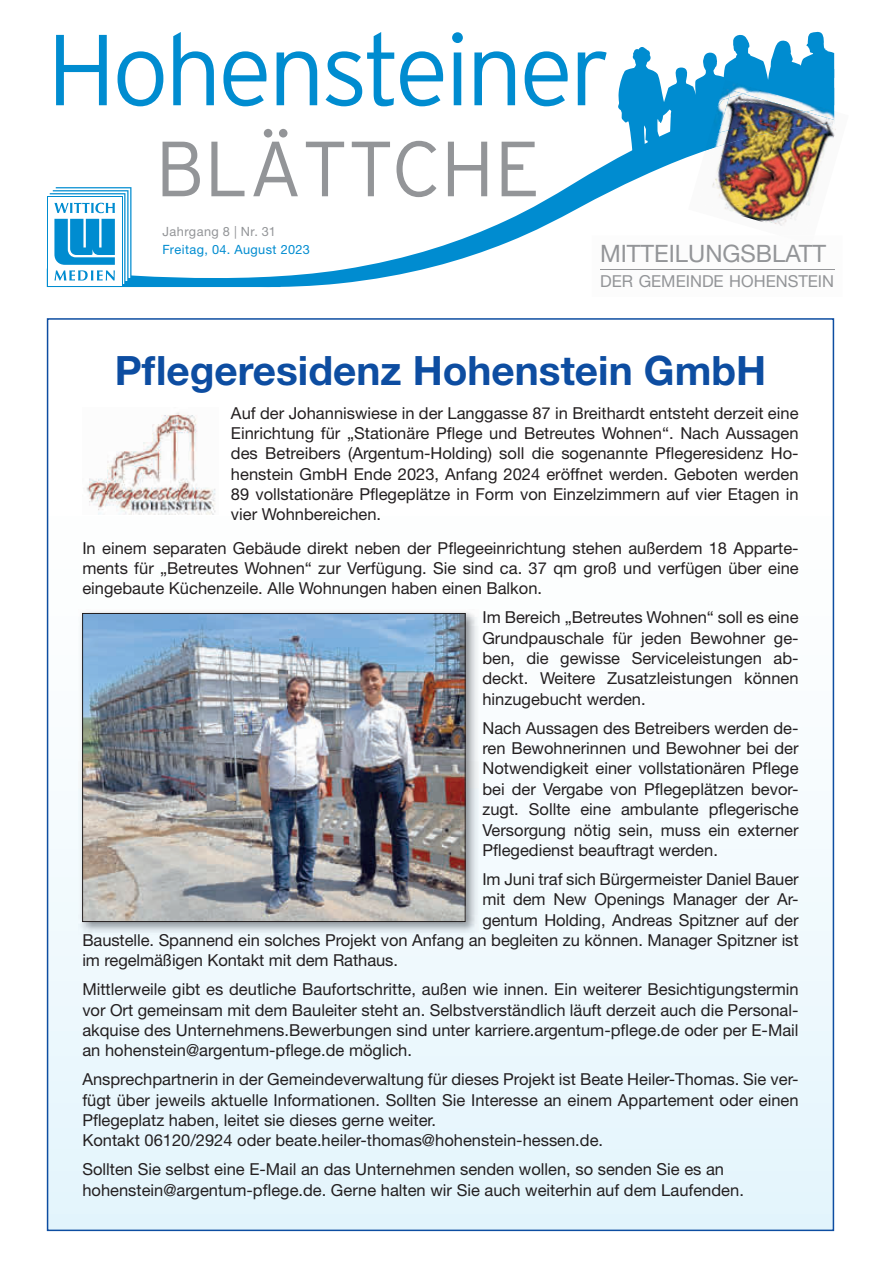
<style>
.page{position:relative;width:881px;height:1263px;background:#fff}
.page>*{position:absolute;margin:0;border:0;box-sizing:border-box;transform-origin:0 0}
.t1{font:300 100.5px "Interstate";letter-spacing:-.04em;color:#008cd0}
.t2{font:300 78px "Interstate";color:#939598}
.t3{font:700 40.5px "Helvetica Neue LT";color:#0d4da1}
.t4{font:24px "Helvetica Neue LT";color:#939598}
.t5{font:16.5px/20.4px "Helvetica Neue LT";color:#231f20;text-align:justify}
.t6{font:16.5px "Helvetica Neue LT";color:#939598}
.t7{font:12.75px "Helvetica Neue LT";letter-spacing:.03em;color:#008cd0}
.t8{font:12.75px "Helvetica Neue LT";letter-spacing:.03em;color:#939598}
</style>
<div class="page">
<svg style="left:47px;top:158px;width:628px;height:130px"></svg>
<svg style="left:617px;top:31px;width:216px;height:131px"></svg>
<img style="left:591px;top:236px;width:244px;height:52px">
<img style="left:600px;top:269px;width:233px;height:1px">
<img style="left:601px;top:245px;width:224px;height:18px">
<img style="left:717px;top:80px;width:40px;height:9px">
<img style="left:687px;top:147px;width:11px;height:15px">
<img style="left:709px;top:89px;width:113px;height:31px">
<img style="left:779px;top:236px;width:35px;height:9px">
<img style="left:728px;top:90px;width:14px;height:4px">
<img style="left:698px;top:120px;width:138px;height:106px">
<img style="left:714px;top:112px;width:119px;height:35px">
<img style="left:718px;top:94px;width:87px;height:39px">
<svg style="left:47px;top:187px;width:233px;height:100px"></svg>
<svg style="left:50px;top:788px;width:780px;height:440px"></svg>
<img style="left:86px;top:412px;width:130px;height:103px">
<img style="left:78px;top:612px;width:400px;height:322px">
<img style="left:84px;top:615px;width:379px;height:305px">
<div style="left:82px;top:613px;width:383px;height:309px;border:1px solid #231f20"></div>
<h1 class="t1" style="left:47px;top:9px;width:565px">Hohensteiner</h1>
<h2 class="t2" style="left:155px;top:121px;width:386px">BLÄTTCHE</h2>
<p class="t8" style="left:162px;top:224px;width:115px">Jahrgang 8 | Nr. 31</p>
<p class="t7" style="left:162px;top:242px;width:149px">Freitag, 04. August 2023</p>
<h3 class="t4" style="left:600px;top:240px;width:227px">MITTEILUNGSBLATT</h3>
<p class="t6" style="left:600px;top:271px;width:235px">DER GEMEINDE HOHENSTEIN</p>
<h3 class="t3" style="left:115px;top:346px;width:652px">Pflegeresidenz Hohenstein GmbH</h3>
<p class="t5" style="left:231px;top:402px;width:569px">Auf der Johanniswiese in der Langgasse 87 in Breithardt entsteht derzeit eine Einrichtung für „Stationäre Pflege und Betreutes Wohnen“. Nach Aussagen des Betreibers (Argentum-Holding) soll die sogenannte Pflegeresidenz Ho&shy;henstein GmbH Ende 2023, Anfang 2024 eröffnet werden. Geboten werden 89 vollstationäre Pflegeplätze in Form von Einzelzimmern auf vier Etagen in vier Wohnbereichen.</p>
<p class="t5" style="left:82px;top:537px;width:717px">In einem separaten Gebäude direkt neben der Pflegeeinrichtung stehen außerdem 18 Apparte&shy;ments für „Betreutes Wohnen“ zur Verfügung. Sie sind ca. 37 qm groß und verfügen über eine eingebaute Küchenzeile. Alle Wohnungen haben einen Balkon.</p>
<p class="t5" style="left:482px;top:607px;width:317px">Im Bereich „Betreutes Wohnen“ soll es eine Grundpauschale für jeden Bewohner ge&shy;ben, die gewisse Serviceleistungen ab&shy;deckt. Weitere Zusatzleistungen können hinzugebucht werden.</p>
<p class="t5" style="left:482px;top:717px;width:317px">Nach Aussagen des Betreibers werden de&shy;ren Bewohnerinnen und Bewohner bei der Notwendigkeit einer vollstationären Pflege bei der Vergabe von Pflegeplätzen bevor&shy;zugt. Sollte eine ambulante pflegerische Versorgung nötig sein, muss ein externer Pflegedienst beauftragt werden.</p>
<p class="t5" style="left:482px;top:868px;width:317px">Im Juni traf sich Bürgermeister Daniel Bauer</p>
<p class="t5" style="left:482px;top:889px;width:317px">mit dem New Openings Manager der Ar-</p>
<p class="t5" style="left:482px;top:909px;width:317px">gentum Holding, Andreas Spitzner auf der</p>
<p class="t5" style="left:82px;top:929px;width:717px">Baustelle. Spannend ein solches Projekt von Anfang an begleiten zu können. Manager Spitzner ist</p>
<p class="t5" style="left:82px;top:950px;width:317px">im regelmäßigen Kontakt mit dem Rathaus.</p>
<p class="t5" style="left:82px;top:979px;width:717px">Mittlerweile gibt es deutliche Baufortschritte, außen wie innen. Ein weiterer Besichtigungstermin vor Ort gemeinsam mit dem Bauleiter steht an. Selbstverständlich läuft derzeit auch die Personal&shy;akquise des Unternehmens.Bewerbungen sind unter karriere.argentum-pflege.de oder per E-Mail an hohenstein@argentum-pflege.de möglich.</p>
<p class="t5" style="left:82px;top:1069px;width:717px;text-align:left">Ansprechpartnerin in der Gemeindeverwaltung für dieses Projekt ist Beate Heiler-Thomas. Sie ver&shy;fügt über jeweils aktuelle Informationen. Sollten Sie Interesse an einem Appartement oder einen Pflegeplatz haben, leitet sie dieses gerne weiter.<br>Kontakt 06120/2924 oder beate.heiler-thomas@hohenstein-hessen.de.</p>
<p class="t5" style="left:82px;top:1159px;width:662px">Sollten Sie selbst eine E-Mail an das Unternehmen senden wollen, so senden Sie es an hohenstein@argentum-pflege.de. Gerne halten wir Sie auch weiterhin auf dem Laufenden.</p>
</div>
